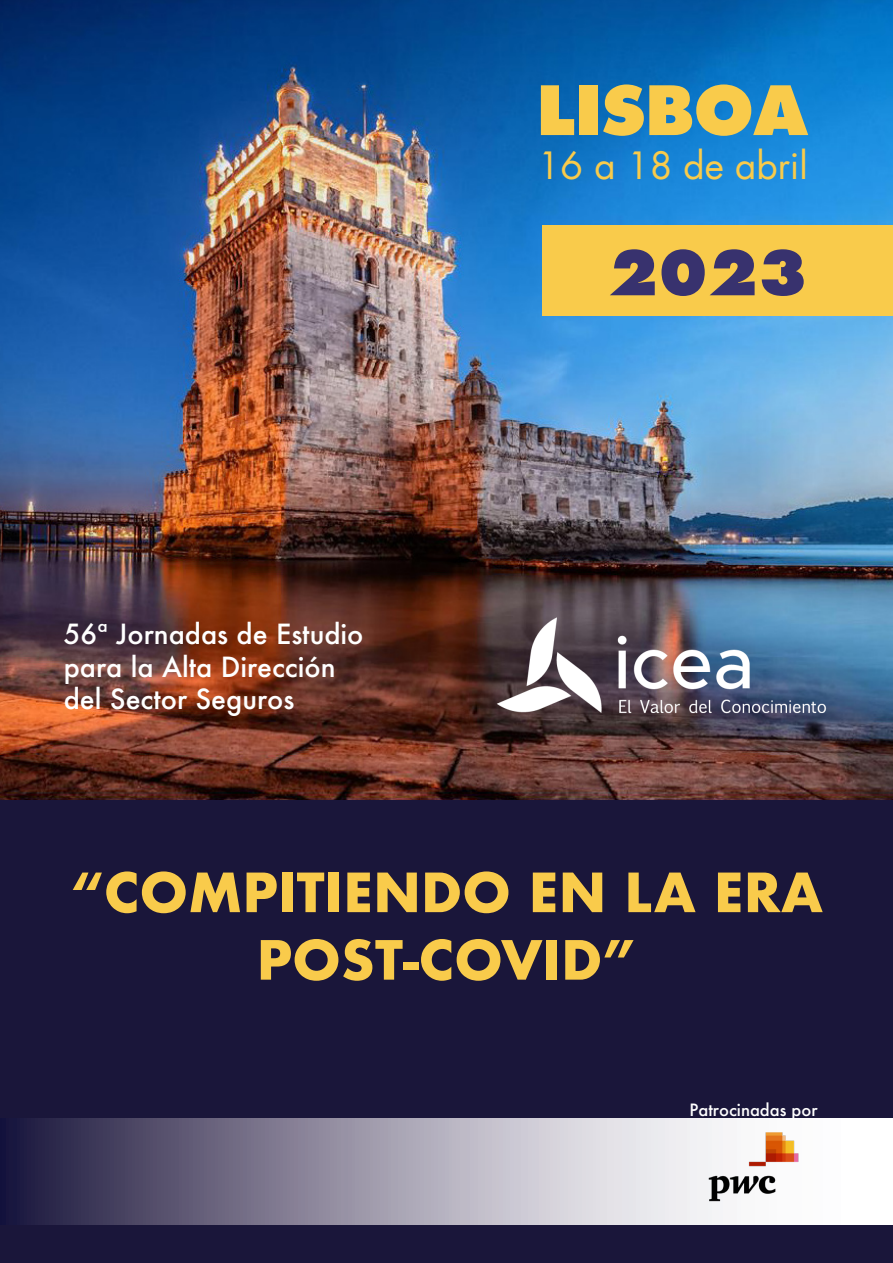
<style>
.page{position:relative;width:893px;height:1263px;background:#fff}
.page>*{position:absolute;margin:0;border:0;box-sizing:border-box;transform-origin:0 0}
.t1{font:800 66px "Futura LT";color:#f9cb4b}
.t2{font:800 60px "Futura LT";color:#38326e}
.t3{font:700 52.5px "Futura";color:#f9cb4b}
.t4{font:36.75px "Futura LT";color:#f9cb4b}
.t5{font:500 27px "Futura";color:#fff}
.t6{font:500 16.5px "Futura";color:#fff}
</style>
<div class="page">
<div style="left:0;top:600px;width:893px;height:663px;background:#1a163a"></div>
<svg style="left:31px;top:1119px;width:862px;height:105px;background:#a09dad"></svg>
<img style="left:0;top:0;width:893px;height:799px">
<div style="left:543px;top:225px;width:350px;height:90px;background:#f9cb4b"></div>
<img style="left:495px;top:615px;width:334px;height:101px">
<img style="left:685px;top:1122px;width:137px;height:103px">
<p class="t1" style="left:537px;top:68px;width:273px">LISBOA</p>
<p class="t4" style="left:538px;top:142px;width:272px">16 a 18 de abril</p>
<p class="t5" style="left:64px;top:616px;width:301px">56ª Jornadas de Estudio</p>
<p class="t5" style="left:64px;top:648px;width:273px">para la Alta Dirección</p>
<p class="t5" style="left:64px;top:680px;width:232px">del Sector Seguros</p>
<p class="t2" style="left:608px;top:235px;width:201px">2023</p>
<p class="t3" style="left:70px;top:854px;width:755px">“COMPITIENDO EN LA ERA</p>
<p class="t3" style="left:257px;top:922px;width:381px">POST-COVID”</p>
<p class="t6" style="left:690px;top:1098px;width:129px">Patrocinadas por</p>
</div>
